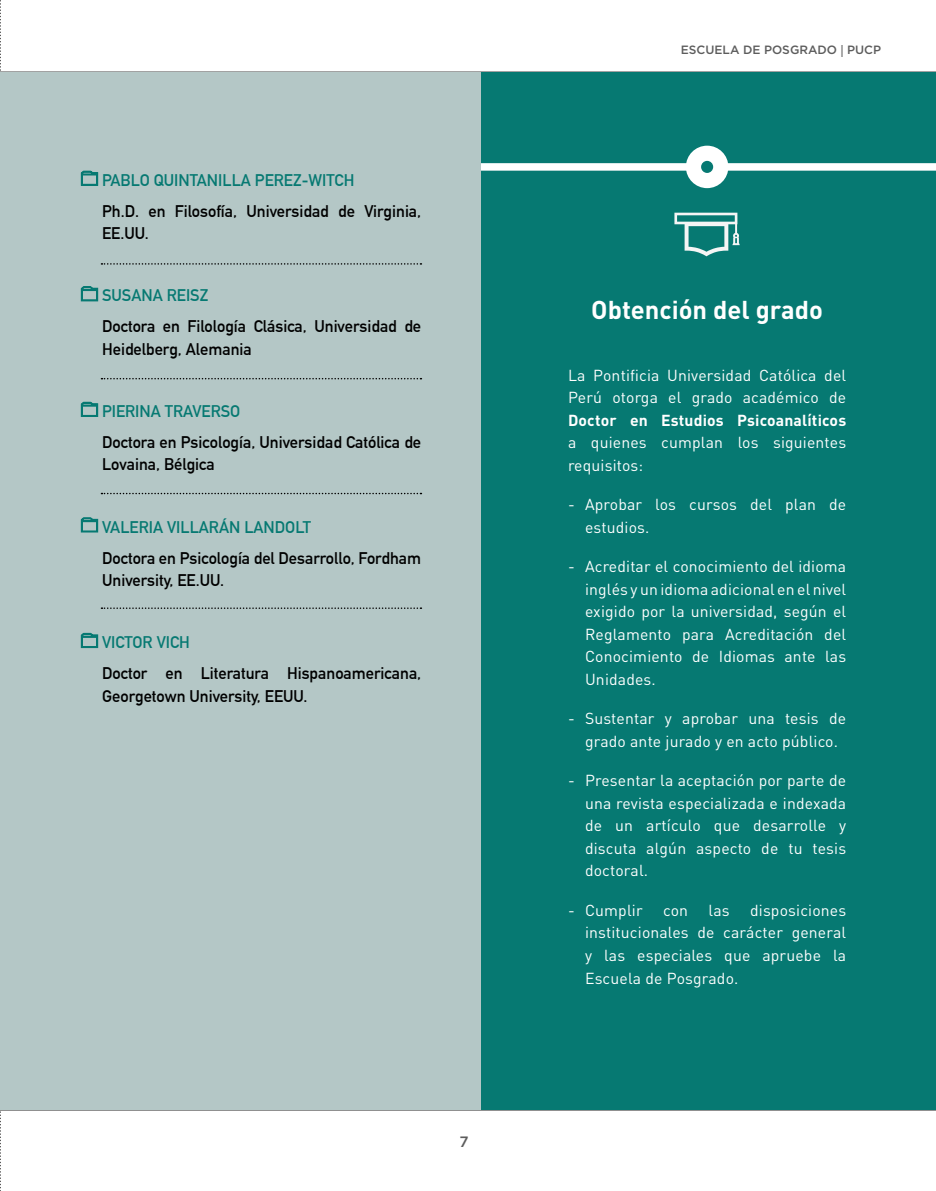
<style>
.page{position:relative;width:936px;height:1191px;background:#fff}
.page>*{position:absolute;margin:0;border:0;box-sizing:border-box;transform-origin:0 0}
.t1{font:700 25.5px "DIN";color:#fff}
.t2{font:700 16.5px/22.5px "DIN Alternate";color:#000}
.t3{font:700 16.5px "DIN Alternate";color:#067972}
.t4{font:15.75px/22.5px "DIN";letter-spacing:.01em;color:#fff}
.t5{font:700 15.75px "DIN";letter-spacing:.01em;color:#fff}
.t6{font:500 15px "Gotham HTF";color:#5d5d5d}
.t7{font:500 12px "Gotham HTF";color:#5d5d5d}
.s1{font-family:"Avenir Next LT Pro"}
</style>
<div class="page">
<hr style="left:0;top:1109px;width:935px;height:1px;background:#5d5d5d">
<svg style="left:0;top:0;width:1px;height:1191px"></svg>
<div style="left:480px;top:72px;width:455px;height:1037px;background:#067972"></div>
<div style="left:480px;top:163px;width:455px;height:8px;background:#fff"></div>
<div style="left:685px;top:146px;width:43px;height:42px;background:#fff;border-radius:50%"></div>
<div style="left:701px;top:161px;width:12px;height:12px;background:#067972;border-radius:50%"></div>
<svg style="left:674px;top:213px;width:65px;height:43px"></svg>
<div style="left:0;top:72px;width:480px;height:1038px;background:#b4c7c6"></div>
<svg style="left:101px;top:263px;width:320px;height:2px"></svg>
<svg style="left:101px;top:378px;width:320px;height:1px"></svg>
<svg style="left:101px;top:493px;width:320px;height:1px"></svg>
<svg style="left:101px;top:607px;width:320px;height:2px"></svg>
<svg style="left:80px;top:170px;width:19px;height:16px"></svg>
<svg style="left:80px;top:286px;width:19px;height:16px"></svg>
<svg style="left:80px;top:401px;width:19px;height:16px"></svg>
<svg style="left:80px;top:517px;width:19px;height:16px"></svg>
<svg style="left:80px;top:632px;width:19px;height:17px"></svg>
<p class="t3" style="left:102px;top:167px;width:254px">PABLO QUINTANILLA PEREZ-WITCH</p>
<p class="t2" style="left:102px;top:199px;width:320px">Ph.D. en Filosofía, Universidad de Virginia,<br>EE.UU.</p>
<p class="t3" style="left:102px;top:283px;width:108px">SUSANA REISZ</p>
<p class="t2" style="left:102px;top:314px;width:320px">Doctora en Filología Clásica, Universidad de<br>Heidelberg, Alemania</p>
<p class="t3" style="left:102px;top:398px;width:140px">PIERINA TRAVERSO</p>
<p class="t2" style="left:102px;top:430px;width:320px">Doctora en Psicología, Universidad Católica de<br>Lovaina, Bélgica</p>
<p class="t3" style="left:102px;top:514px;width:210px">VALERIA VILLARÁN LANDOLT</p>
<p class="t2" style="left:102px;top:545px;width:320px">Doctora en Psicología del Desarrollo, Fordham<br>University, EE.UU.</p>
<p class="t3" style="left:102px;top:629px;width:89px">VICTOR VICH</p>
<p class="t2" style="left:102px;top:661px;width:320px">Doctor en Literatura Hispanoamericana,<br>Georgetown University, EEUU.</p>
<p class="t6" style="left:459px;top:1132px;width:11px">7</p>
<p class="t7" style="left:680px;top:42px;width:202px">ESCUELA DE POSGRADO <span class="s1">|</span> PUCP</p>
<h1 class="t1" style="left:591px;top:293px;width:233px">Obtención del grado</h1>
<p class="t4" style="left:568px;top:363px;width:280px">La Pontificia Universidad Católica del<br>Perú otorga el grado académico de</p>
<p class="t5" style="left:568px;top:410px;width:280px">Doctor en Estudios Psicoanalíticos</p>
<p class="t4" style="left:568px;top:431px;width:280px">a quienes cumplan los siguientes requisitos:</p>
<p class="t4" style="left:585px;top:493px;width:263px;text-indent:-17px">- Aprobar los cursos del plan de estudios.</p>
<p class="t4" style="left:585px;top:555px;width:263px;text-align:justify;text-indent:-17px">- Acreditar el conocimiento del idioma inglés y un idioma adicional en el nivel exigido por la universidad, según el Reglamento para Acreditación del Conocimiento de Idiomas ante las Unidades.</p>
<p class="t4" style="left:568px;top:707px;width:280px;text-align:center">- Sustentar y aprobar una tesis de grado ante jurado y en acto público.</p>
<p class="t4" style="left:585px;top:769px;width:263px;text-align:justify;text-indent:-17px">- Presentar la aceptación por parte de una revista especializada e indexada de un artículo que desarrolle y discuta algún aspecto de tu tesis doctoral.</p>
<p class="t4" style="left:568px;top:898px;width:76px">- Cumplir</p>
<p class="t4" style="left:663px;top:898px;width:26px">con</p>
<p class="t4" style="left:708px;top:898px;width:23px">las</p>
<p class="t4" style="left:585px;top:898px;width:263px;text-align:justify;text-indent:165px">disposiciones institucionales de carácter general y las especiales que apruebe la Escuela de Posgrado.</p>
</div>
